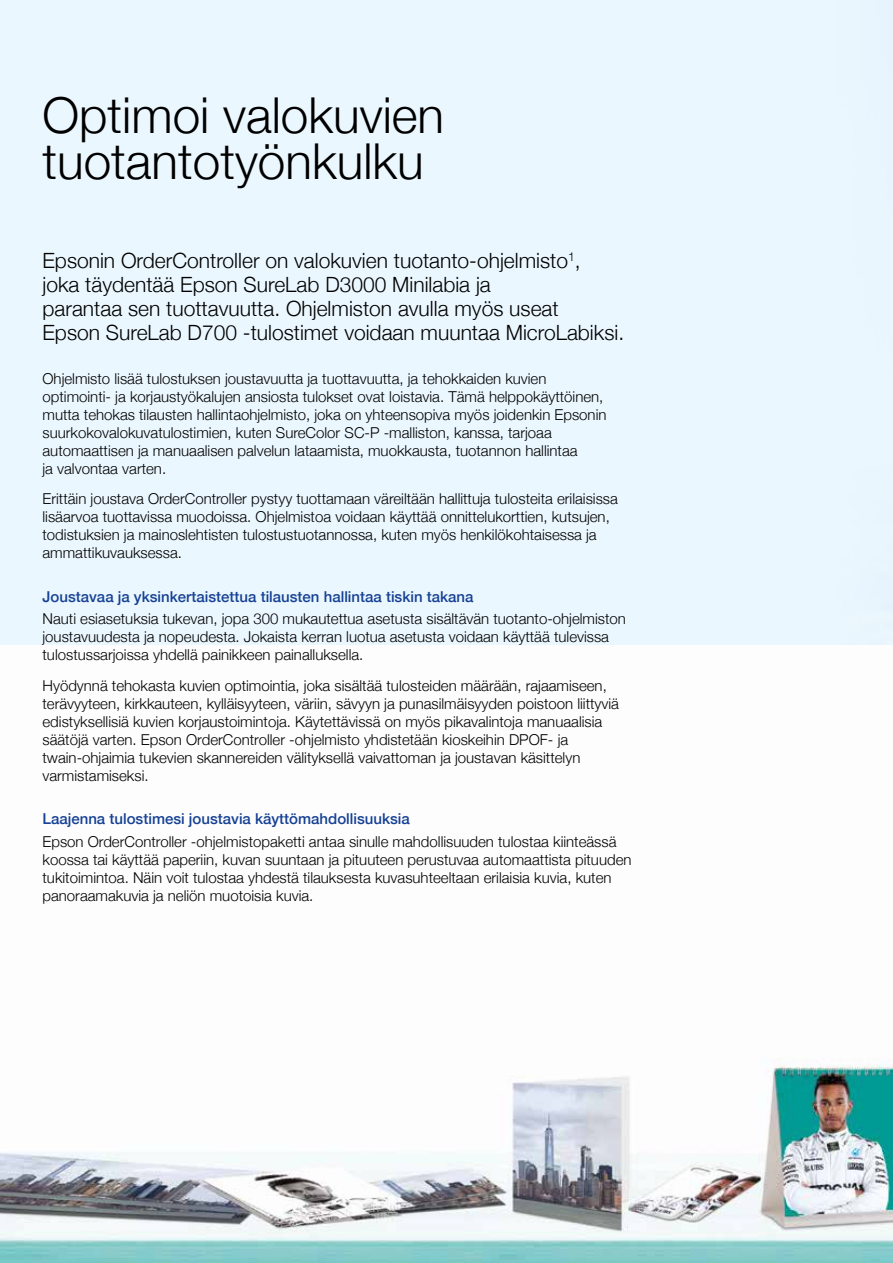
<style>
.page{position:relative;width:893px;height:1263px;background:#fff}
.page>*{position:absolute;margin:0;border:0;box-sizing:border-box;transform-origin:0 0}
.t1{font:300 49.5px/46.5px "Helvetica Neue";color:#000}
.t2{font:300 21px/24px "Helvetica Neue";color:#000}
.t3{font:300 15px/18px "Helvetica Neue";color:#000}
.t4{font:500 15px "Helvetica Neue";color:#164194}
</style>
<div class="page">
<img style="left:0;top:1057px;width:893px;height:206px">
<h1 class="t1" style="left:43px;top:88px;width:403px">Optimoi valokuvien tuotantotyönkulku</h1>
<p class="t2" style="left:43px;top:247px;width:583px">Epsonin OrderController on valokuvien tuotanto-ohjelmisto<sup>1</sup>,<br>joka täydentää Epson SureLab D3000 Minilabia ja<br>parantaa sen tuottavuutta. Ohjelmiston avulla myös useat<br>Epson SureLab D700 -tulostimet voidaan muuntaa MicroLabiksi.</p>
<p class="t3" style="left:43px;top:368px;width:565px">Ohjelmisto lisää tulostuksen joustavuutta ja tuottavuutta, ja tehokkaiden kuvien optimointi- ja korjaustyökalujen ansiosta tulokset ovat loistavia. Tämä helppokäyttöinen, mutta tehokas tilausten hallintaohjelmisto, joka on yhteensopiva myös joidenkin Epsonin suurkokovalokuvatulostimien, kuten SureColor SC-P -malliston, kanssa, tarjoaa automaattisen ja manuaalisen palvelun lataamista, muokkausta, tuotannon hallintaa<br>ja valvontaa varten.</p>
<p class="t3" style="left:43px;top:489px;width:577px">Erittäin joustava OrderController pystyy tuottamaan väreiltään hallittuja tulosteita erilaisissa lisäarvoa tuottavissa muodoissa. Ohjelmistoa voidaan käyttää onnittelukorttien, kutsujen, todistuksien ja mainoslehtisten tulostustuotannossa, kuten myös henkilökohtaisessa ja ammattikuvauksessa.</p>
<p class="t4" style="left:43px;top:584px;width:432px">Joustavaa ja yksinkertaistettua tilausten hallintaa tiskin takana</p>
<p class="t3" style="left:43px;top:609px;width:585px">Nauti esiasetuksia tukevan, jopa 300 mukautettua asetusta sisältävän tuotanto-ohjelmiston joustavuudesta ja nopeudesta. Jokaista kerran luotua asetusta voidaan käyttää tulevissa tulostussarjoissa yhdellä painikkeen painalluksella.</p>
<p class="t3" style="left:43px;top:675px;width:578px">Hyödynnä tehokasta kuvien optimointia, joka sisältää tulosteiden määrään, rajaamiseen, terävyyteen, kirkkauteen, kylläisyyteen, väriin, sävyyn ja punasilmäisyyden poistoon liittyviä edistyksellisiä kuvien korjaustoimintoja. Käytettävissä on myös pikavalintoja manuaalisia säätöjä varten. Epson OrderController -ohjelmisto yhdistetään kioskeihin DPOF- ja twain-ohjaimia tukevien skannereiden välityksellä vaivattoman ja joustavan käsittelyn varmistamiseksi.</p>
<p class="t4" style="left:43px;top:807px;width:369px">Laajenna tulostimesi joustavia käyttömahdollisuuksia</p>
<p class="t3" style="left:43px;top:831px;width:590px">Epson OrderController -ohjelmistopaketti antaa sinulle mahdollisuuden tulostaa kiinteässä koossa tai käyttää paperiin, kuvan suuntaan ja pituuteen perustuvaa automaattista pituuden tukitoimintoa. Näin voit tulostaa yhdestä tilauksesta kuvasuhteeltaan erilaisia kuvia, kuten panoraamakuvia ja neliön muotoisia kuvia.</p>
</div>
